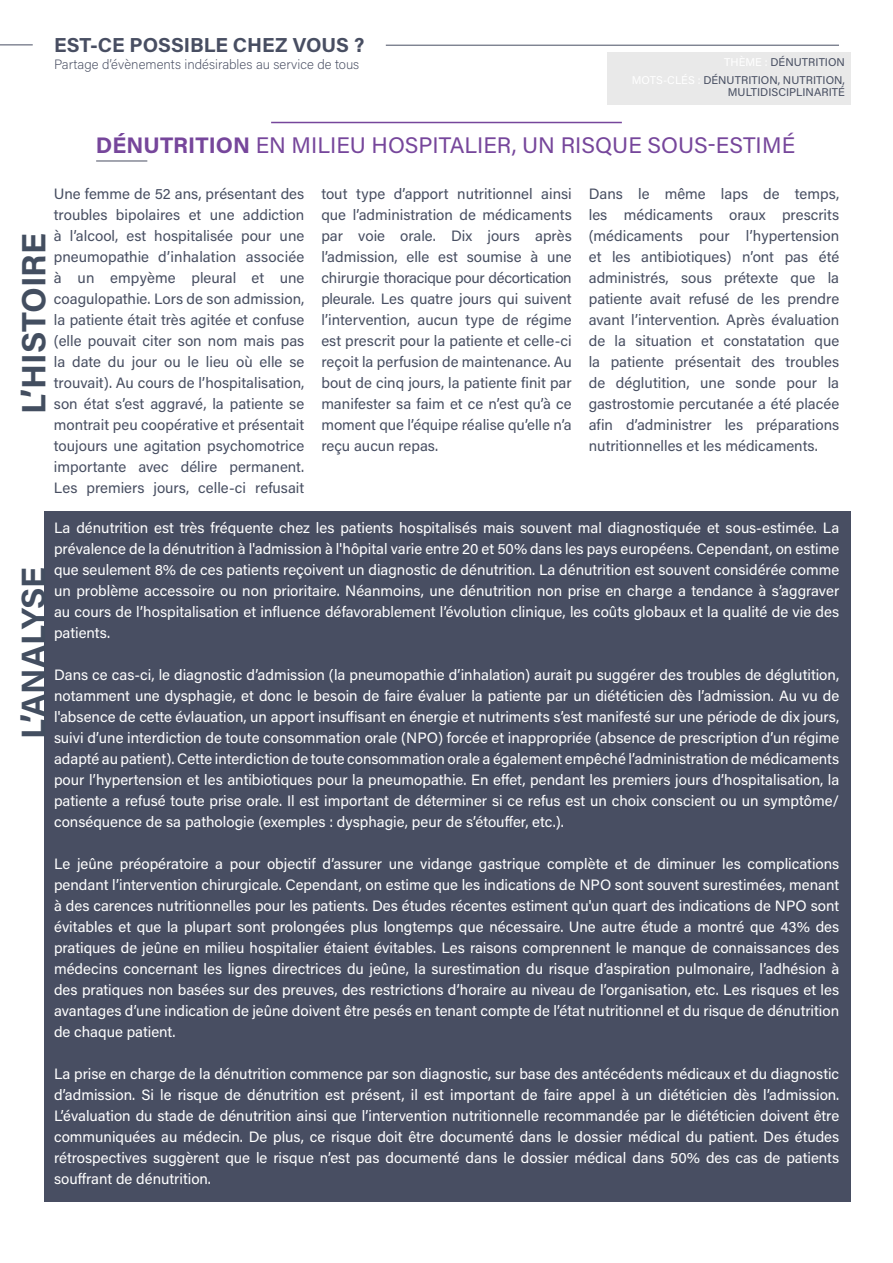
<style>
.page{position:relative;width:893px;height:1263px;background:#fff}
.page>*{position:absolute;margin:0;border:0;box-sizing:border-box;transform-origin:0 0}
.t1{font:700 33.75px "Acumin Pro";letter-spacing:-.005em;color:#434e60}
.Titre_article{font:22.5px "Acumin Pro";color:#76469b}
.t2{font:700 20.25px "Acumin Pro";letter-spacing:-.005em;color:#484e62}
.Texte_article_blanc{font:15px/21px "Acumin Pro";color:#fff;text-align:justify}
.Texte_article_T10{font:15px/21px "Acumin Pro";color:#484f62;text-align:justify}
.t3{font:200 13.5px "Acumin Pro";color:#484e62}
.t4{font:11.25px/12.3px "Acumin Pro";color:#484f62;text-align:right}
.s1{color:#fff}
.s2{font-weight:700}
</style>
<div class="page">
<div style="left:44px;top:511px;width:806px;height:691px;background:#484e62"></div>
<div style="left:607px;top:52px;width:243px;height:53px;background:#e9e9e9"></div>
<hr style="left:386px;top:45px;width:453px;height:1px;background:#484e62">
<hr style="left:0;top:44px;width:33px;height:1px;background:#484e62">
<hr style="left:271px;top:122px;width:351px;height:1px;background:#76469b">
<hr style="left:96px;top:161px;width:51px;height:1px;background:#484e62">
<p class="t2" style="left:54px;top:31px;width:312px">EST-CE POSSIBLE CHEZ VOUS ?</p>
<p class="t3" style="left:54px;top:55px;width:307px">Partage d’évènements indésirables au service de tous</p>
<p class="t4" style="left:724px;top:56px;width:122px"><span class="s1">THÈME :</span> DÉNUTRITION</p>
<p class="t4" style="left:632px;top:74px;width:215px"><span class="s1">MOTS-CLÉS :</span> DÉNUTRITION, NUTRITION,<br>MULTIDISCIPLINARITÉ</p>
<p class="Titre_article" style="left:96px;top:129px;width:701px"><span class="s2">DÉNUTRITION</span> EN MILIEU HOSPITALIER, UN RISQUE SOUS-ESTIMÉ</p>
<p class="t1" style="left:10px;top:414px;width:182px;rotate:-90deg">L’HISTOIRE</p>
<p class="Texte_article_T10" style="left:54px;top:182px;width:252px">Une femme de 52 ans, présentant des troubles bipolaires et une addiction à l’alcool, est hospitalisée pour une pneumopathie d’inhalation associée à un empyème pleural et une coagulopathie. Lors de son admission, la patiente était très agitée et confuse (elle pouvait citer son nom mais pas la date du jour ou le lieu où elle se trouvait). Au cours de l’hospitalisation, son état s’est aggravé, la patiente se montrait peu coopérative et présentait toujours une agitation psychomotrice importante avec délire permanent.<br>Les premiers jours, celle-ci refusait</p>
<p class="Texte_article_T10" style="left:321px;top:182px;width:252px">tout type d’apport nutritionnel ainsi que l’administration de médicaments par voie orale. Dix jours après l’admission, elle est soumise à une chirurgie thoracique pour décortication pleurale. Les quatre jours qui suivent l’intervention, aucun type de régime est prescrit pour la patiente et celle-ci reçoit la perfusion de maintenance. Au bout de cinq jours, la patiente finit par manifester sa faim et ce n’est qu’à ce moment que l’équipe réalise qu’elle n’a reçu aucun repas.</p>
<p class="Texte_article_T10" style="left:589px;top:182px;width:252px">Dans le même laps de temps, les médicaments oraux prescrits (médicaments pour l’hypertension et les antibiotiques) n’ont pas été administrés, sous prétexte que la patiente avait refusé de les prendre avant l’intervention. Après évaluation de la situation et constatation que la patiente présentait des troubles de déglutition, une sonde pour la gastrostomie percutanée a été placée afin d’administrer les préparations nutritionnelles et les médicaments.</p>
<p class="t1" style="left:10px;top:739px;width:174px;rotate:-90deg">L’ANALYSE</p>
<p class="Texte_article_blanc" style="left:54px;top:517px;width:787px">La dénutrition est très fréquente chez les patients hospitalisés mais souvent mal diagnostiquée et sous-estimée. La prévalence de la dénutrition à l'admission à l'hôpital varie entre 20 et 50% dans les pays européens. Cependant, on estime que seulement 8% de ces patients reçoivent un diagnostic de dénutrition. La dénutrition est souvent considérée comme un problème accessoire ou non prioritaire. Néanmoins, une dénutrition non prise en charge a tendance à s’aggraver au cours de l’hospitalisation et influence défavorablement l’évolution clinique, les coûts globaux et la qualité de vie des patients.</p>
<p class="Texte_article_blanc" style="left:54px;top:664px;width:787px">Dans ce cas-ci, le diagnostic d’admission (la pneumopathie d’inhalation) aurait pu suggérer des troubles de déglutition, notamment une dysphagie, et donc le besoin de faire évaluer la patiente par un diététicien dès l’admission. Au vu de l'absence de cette évlauation, un apport insuffisant en énergie et nutriments s’est manifesté sur une période de dix jours, suivi d’une interdiction de toute consommation orale (NPO) forcée et inappropriée (absence de prescription d’un régime adapté au patient). Cette interdiction de toute consommation orale a également empêché l’administration de médicaments pour l’hypertension et les antibiotiques pour la pneumopathie. En effet, pendant les premiers jours d’hospitalisation, la patiente a refusé toute prise orale. Il est important de déterminer si ce refus est un choix conscient ou un symptôme/ conséquence de sa pathologie (exemples : dysphagie, peur de s’étouffer, etc.).</p>
<p class="Texte_article_blanc" style="left:54px;top:853px;width:787px">Le jeûne préopératoire a pour objectif d’assurer une vidange gastrique complète et de diminuer les complications pendant l’intervention chirurgicale. Cependant, on estime que les indications de NPO sont souvent surestimées, menant à des carences nutritionnelles pour les patients. Des études récentes estiment qu'un quart des indications de NPO sont évitables et que la plupart sont prolongées plus longtemps que nécessaire. Une autre étude a montré que 43% des pratiques de jeûne en milieu hospitalier étaient évitables. Les raisons comprennent le manque de connaissances des médecins concernant les lignes directrices du jeûne, la surestimation du risque d’aspiration pulmonaire, l’adhésion à des pratiques non basées sur des preuves, des restrictions d’horaire au niveau de l’organisation, etc. Les risques et les avantages d’une indication de jeûne doivent être pesés en tenant compte de l’état nutritionnel et du risque de dénutrition de chaque patient.</p>
<p class="Texte_article_blanc" style="left:54px;top:1063px;width:787px">La prise en charge de la dénutrition commence par son diagnostic, sur base des antécédents médicaux et du diagnostic d’admission. Si le risque de dénutrition est présent, il est important de faire appel à un diététicien dès l’admission.<br>L’évaluation du stade de dénutrition ainsi que l’intervention nutritionnelle recommandée par le diététicien doivent être communiquées au médecin. De plus, ce risque doit être documenté dans le dossier médical du patient. Des études rétrospectives suggèrent que le risque n’est pas documenté dans le dossier médical dans 50% des cas de patients souffrant de dénutrition.</p>
</div>
